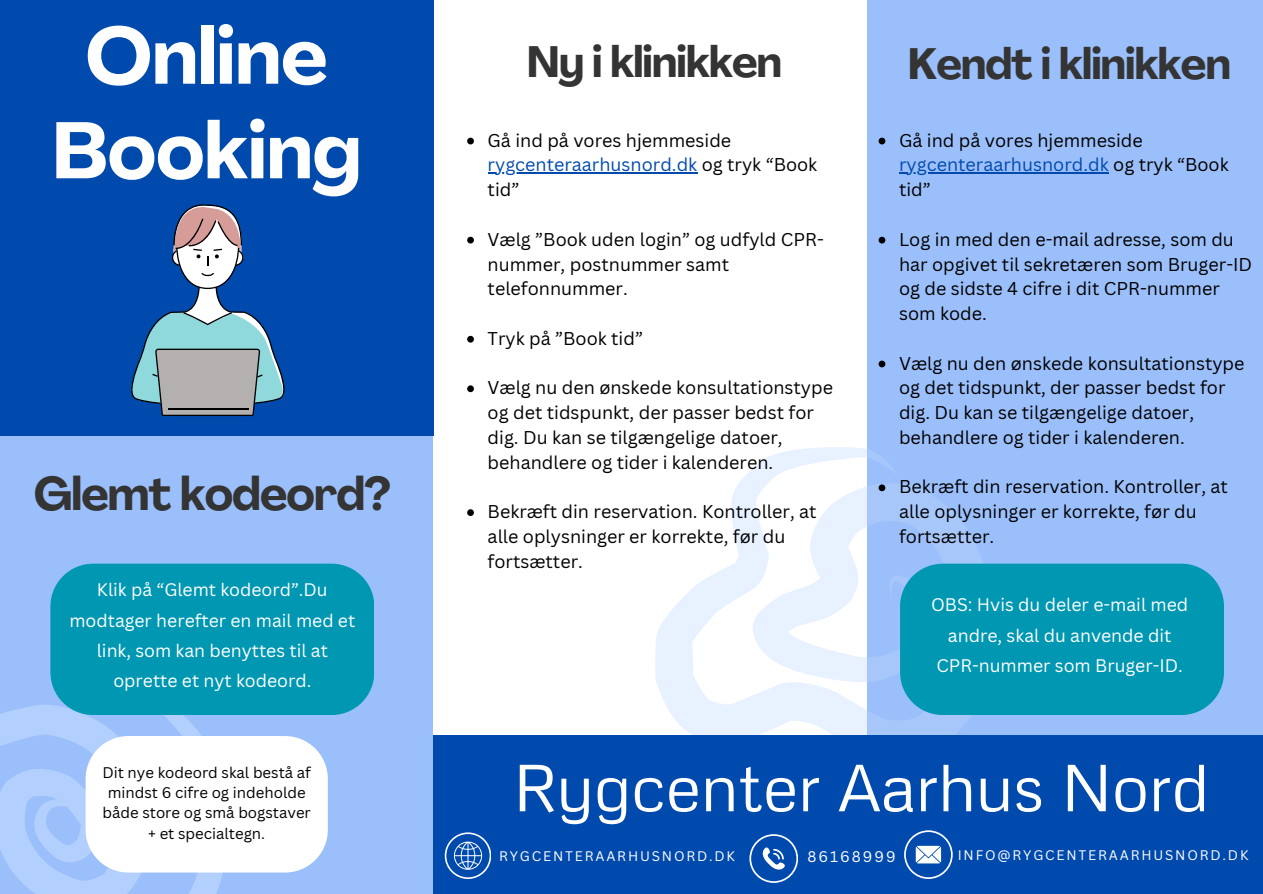
<style>
.page{position:relative;width:1263px;height:894px;background:#fff}
.page>*{position:absolute;margin:0;border:0;box-sizing:border-box;transform-origin:0 0}
.t1{font:700 78.75px/94.5px "Agrandir";color:#fff;text-align:center}
.t2{font:66px "Metrophobic";color:#fff}
.t3{font:700 46.2px "Agrandir";letter-spacing:-.02em;color:#343434}
.t4{font:700 43.35px "Agrandir";letter-spacing:-.02em;color:#343434}
.t5{font:18px/24.8px "Canva Sans";color:#000}
.t6{font:18px/24.8px "Canva Sans";color:#004aad}
.t7{font:17.7px/30.3px "Canva Sans";color:#fff;text-align:center}
.t8{font:15px/20.2px "Canva Sans";color:#000;text-align:center}
.t9{font:15px "Canva Sans";letter-spacing:.135em;color:#fff}
.t10{font:13.5px "Canva Sans";letter-spacing:.135em;color:#fff}
.s1{color:#000}
</style>
<div class="page">
<div style="left:0;top:0;width:1263px;height:893px;background:#9bbffa"></div>
<div style="left:433px;top:0;width:433px;height:893px;background:#fff"></div>
<svg style="left:655px;top:447px;width:335px;height:288px"></svg>
<div style="left:0;top:0;width:433px;height:435px;background:#004aad"></div>
<div style="left:433px;top:735px;width:830px;height:158px;background:#004aad"></div>
<svg style="left:749px;top:834px;width:49px;height:48px"></svg>
<svg style="left:904px;top:830px;width:48px;height:48px"></svg>
<svg style="left:0;top:678px;width:258px;height:215px"></svg>
<div style="left:50px;top:563px;width:324px;height:151px;background:#0097b2;border-radius:43px"></div>
<div style="left:86px;top:735px;width:242px;height:137px;background:#fff;border-radius:43px"></div>
<div style="left:900px;top:563px;width:324px;height:151px;background:#0097b2;border-radius:43px"></div>
<svg style="left:467px;top:138px;width:7px;height:6px"></svg>
<hr style="left:488px;top:172px;width:209px;height:2px;background:#004aad">
<svg style="left:467px;top:237px;width:7px;height:6px"></svg>
<svg style="left:467px;top:336px;width:7px;height:6px"></svg>
<svg style="left:467px;top:385px;width:7px;height:7px"></svg>
<svg style="left:467px;top:509px;width:7px;height:7px"></svg>
<svg style="left:131px;top:204px;width:154px;height:212px"></svg>
<svg style="left:445px;top:832px;width:46px;height:46px"></svg>
<svg style="left:879px;top:138px;width:6px;height:6px"></svg>
<hr style="left:899px;top:172px;width:210px;height:2px;background:#004aad">
<svg style="left:879px;top:237px;width:6px;height:6px"></svg>
<svg style="left:879px;top:360px;width:6px;height:7px"></svg>
<svg style="left:879px;top:484px;width:6px;height:7px"></svg>
<p class="t1" style="left:52px;top:17px;width:311px">Online<br>Booking</p>
<h1 class="t3" style="left:34px;top:475px;width:359px">Glemt kodeord?</h1>
<p class="t7" style="left:69px;top:574px;width:287px">Klik på “Glemt kodeord”.Du modtager herefter en mail med et link, som kan benyttes til at oprette et nyt kodeord.</p>
<p class="t8" style="left:102px;top:761px;width:210px">Dit nye kodeord skal bestå af mindst 6 cifre og indeholde både store og små bogstaver + et specialtegn.</p>
<p class="t4" style="left:527px;top:44px;width:257px">Ny i klinikken</p>
<p class="t4" style="left:908px;top:46px;width:324px">Kendt i klinikken</p>
<p class="t5" style="left:488px;top:127px;width:245px">Gå ind på vores hjemmeside</p>
<p class="t6" style="left:488px;top:152px;width:331px">rygcenteraarhusnord.dk <span class="s1">og tryk “Book tid”</span></p>
<p class="t5" style="left:488px;top:226px;width:338px">Vælg ”Book uden login” og udfyld CPR-</p>
<p class="t5" style="left:488px;top:251px;width:243px">nummer, postnummer samt telefonnummer.</p>
<p class="t5" style="left:488px;top:325px;width:157px">Tryk på ”Book tid”</p>
<p class="t5" style="left:488px;top:375px;width:347px">Vælg nu den ønskede konsultationstype og det tidspunkt, der passer bedst for dig. Du kan se tilgængelige datoer, behandlere og tider i kalenderen.</p>
<h6 class="t5" style="left:488px;top:498px;width:330px">Bekræft din reservation. Kontroller, at alle oplysninger er korrekte, før du fortsætter.</h6>
<p class="t5" style="left:899px;top:127px;width:245px">Gå ind på vores hjemmeside</p>
<p class="t6" style="left:899px;top:152px;width:331px">rygcenteraarhusnord.dk <span class="s1">og tryk “Book tid”</span></p>
<p class="t5" style="left:899px;top:226px;width:336px">Log in med den e-mail adresse, som du</p>
<p class="t5" style="left:899px;top:251px;width:355px">har opgivet til sekretæren som Bruger-ID og de sidste 4 cifre i dit CPR-nummer som kode.</p>
<p class="t5" style="left:899px;top:350px;width:347px">Vælg nu den ønskede konsultationstype</p>
<p class="t5" style="left:899px;top:375px;width:328px">og det tidspunkt, der passer bedst for dig. Du kan se tilgængelige datoer, behandlere og tider i kalenderen.</p>
<p class="t5" style="left:899px;top:474px;width:330px">Bekræft din reservation. Kontroller, at</p>
<p class="t5" style="left:899px;top:498px;width:299px">alle oplysninger er korrekte, før du fortsætter.</p>
<p class="t7" style="left:931px;top:589px;width:259px">OBS: Hvis du deler e-mail med andre, skal du anvende dit<br>CPR-nummer som Bruger-ID.</p>
<p class="t2" style="left:514px;top:744px;width:697px">Rygcenter Aarhus Nord</p>
<h2 class="t9" style="left:807px;top:846px;width:90px">86168999</h2>
<p class="t10" style="left:958px;top:844px;width:292px">INFO@RYGCENTERAARHUSNORD.DK</p>
<p class="t10" style="left:499px;top:846px;width:238px">RYGCENTERAARHUSNORD.DK</p>
</div>
